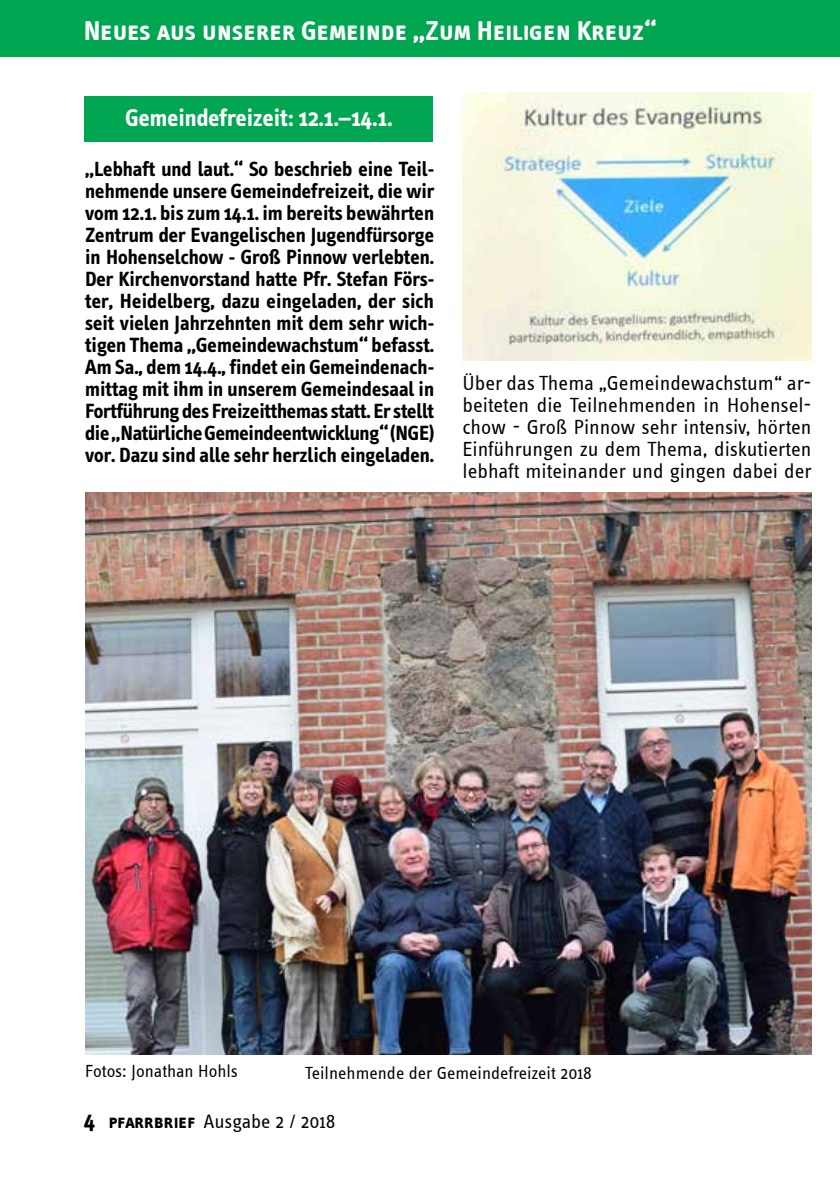
<style>
.page{position:relative;width:840px;height:1191px;background:#fff}
.page>*{position:absolute;margin:0;border:0;box-sizing:border-box;transform-origin:0 0}
.t1{font:28px "Info Text Bold Caps";color:#fff}
.t2{font:700 24.6px "Info Text";color:#fff}
.t3{font:700 21px/22px "Info Text";color:#000;text-align:justify}
.t4{font:21px/22px "Selk Info";color:#000;text-align:justify}
.t5{font:20px "Selk Info";letter-spacing:-.005em;color:#000}
.t6{font:18px "Selk Info";color:#000}
.s1{font-family:"Info Text";font-weight:700;font-size:24px}
.s2{font-family:"Info Text Bold Caps"}
</style>
<div class="page">
<div style="left:0;top:0;width:839px;height:57px;background:#00a651"></div>
<div style="left:84px;top:96px;width:349px;height:45px;background:#00a651"></div>
<img style="left:85px;top:492px;width:726px;height:562px">
<img style="left:462px;top:92px;width:349px;height:268px">
<h1 class="t1" style="left:84px;top:14px;width:574px">Neues aus unserer Gemeinde „Zum Heiligen Kreuz“</h1>
<p class="t2" style="left:125px;top:104px;width:268px">Gemeindefreizeit: 12.1.–14.1.</p>
<p class="t3" style="left:85px;top:158px;width:350px">„Lebhaft und laut.“ So beschrieb eine Teil&shy;nehmende unsere Gemeindefreizeit, die wir vom 12.1. bis zum 14.1. im bereits bewährten Zentrum der Evangelischen Jugendfürsorge in Hohenselchow - Groß Pinnow verlebten.<br>Der Kirchenvorstand hatte Pfr. Stefan Förs&shy;ter, Heidelberg, dazu eingeladen, der sich seit vielen Jahrzehnten mit dem sehr wich&shy;tigen Thema „Gemeindewachstum“ befasst.<br>Am Sa., dem 14.4., findet ein Gemeindenach&shy;mittag mit ihm in unserem Gemeindesaal in Fortführung des Freizeitthemas statt. Er stellt die „Natürliche Gemeindeentwicklung“ (NGE) vor. Dazu sind alle sehr herzlich eingeladen.</p>
<p class="t4" style="left:462px;top:372px;width:350px">Über das Thema „Gemeindewachstum“ ar&shy;beiteten die Teilnehmenden in Hohensel&shy;chow - Groß Pinnow sehr intensiv, hörten Einführungen zu dem Thema, diskutierten lebhaft miteinander und gingen dabei der</p>
<p class="t6" style="left:85px;top:1062px;width:154px">Fotos: Jonathan Hohls</p>
<p class="t6" style="left:305px;top:1063px;width:288px">Teilnehmende der Gemeindefreizeit 2018</p>
<p class="t5" style="left:84px;top:1110px;width:253px"><span class="s1">4</span> <span class="s2">pfarrbrief</span> Ausgabe 2 / 2018</p>
</div>
